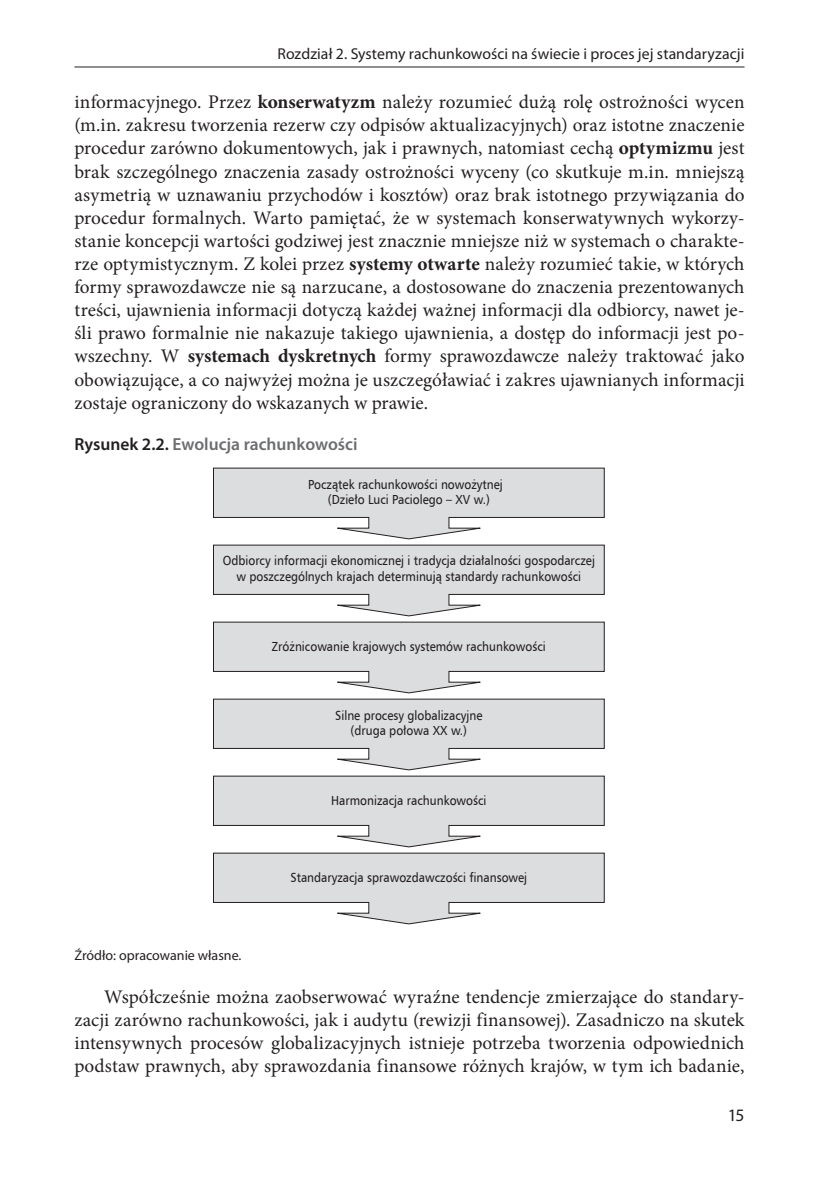
<style>
.page{position:relative;width:819px;height:1181px;background:#fff}
.page>*{position:absolute;margin:0;border:0;box-sizing:border-box;transform-origin:0 0}
.body{font:19.25px/23.1px "Minion Pro";color:#231f20;text-align:justify}
.rys{font:600 17.5px "Myriad Pro";color:#6c6d70}
.t1{font:17.5px "Myriad Pro";color:#231f20}
.t2{font:15.75px "Myriad Pro";letter-spacing:.005em;color:#231f20}
.źródło{font:14px "Myriad Pro";color:#231f20}
.t3{font:13.12px/15.8px "Humnst 777 EU";color:#231f20;text-align:center;scale:.9 1}
.s1{font-weight:700}
.s2{color:#231f20}
</style>
<div class="page">
<hr style="left:74px;top:67px;width:670px;height:1px;background:#231f20">
<svg style="left:213px;top:467px;width:392px;height:458px"></svg>
<p class="t2" style="left:277px;top:44px;width:468px">Rozdział 2. Systemy rachunkowości na świecie i proces jej standaryzacji</p>
<p class="body" style="left:74px;top:91px;width:671px">informacyjnego. Przez <span class="s1">konserwatyzm</span> należy rozumieć dużą rolę ostrożności wycen (m.in. zakresu tworzenia rezerw czy odpisów aktualizacyjnych) oraz istotne znaczenie procedur zarówno dokumentowych, jak i prawnych, natomiast cechą <span class="s1">optymizmu</span> jest brak szczególnego znaczenia zasady ostrożności wyceny (co skutkuje m.in. mniejszą asymetrią w uznawaniu przychodów i kosztów) oraz brak istotnego przywiązania do procedur formalnych. Warto pamiętać, że w systemach konserwatywnych wykorzy&shy;stanie koncepcji wartości godziwej jest znacznie mniejsze niż w systemach o charakte&shy;rze optymistycznym. Z kolei przez <span class="s1">systemy otwarte</span> należy rozumieć takie, w których formy sprawozdawcze nie są narzucane, a dostosowane do znaczenia prezentowanych treści, ujawnienia informacji dotyczą każdej ważnej informacji dla odbiorcy, nawet je&shy;śli prawo formalnie nie nakazuje takiego ujawnienia, a dostęp do informacji jest po&shy;wszechny. W <span class="s1">systemach dyskretnych</span> formy sprawozdawcze należy traktować jako obowiązujące, a co najwyżej można je uszczegóławiać i zakres ujawnianych informacji zostaje ograniczony do wskazanych w prawie.</p>
<p class="rys" style="left:74px;top:432px;width:284px"><span class="s2">Rysunek 2.2.</span> Ewolucja rachunkowości</p>
<p class="t3" style="left:308px;top:476px;width:218px">Początek rachunkowości nowożytnej (Dzieło Luci Paciolego – XV w.)</p>
<p class="t3" style="left:223px;top:553px;width:415px">Odbiorcy informacji ekonomicznej i tradycja działalności gospodarczej w poszczególnych krajach determinują standardy rachunkowości</p>
<p class="t3" style="left:272px;top:638px;width:306px">Zróżnicowanie krajowych systemów rachunkowości</p>
<p class="t3" style="left:335px;top:707px;width:165px">Silne procesy globalizacyjne (druga połowa XX w.)</p>
<p class="t3" style="left:331px;top:792px;width:174px">Harmonizacja rachunkowości</p>
<p class="t3" style="left:290px;top:869px;width:264px">Standaryzacja sprawozdawczości finansowej</p>
<p class="źródło" style="left:74px;top:946px;width:168px">Źródło: opracowanie własne.</p>
<p class="body" style="left:74px;top:985px;width:671px;text-indent:30px">Współcześnie można zaobserwować wyraźne tendencje zmierzające do standary&shy;zacji zarówno rachunkowości, jak i audytu (rewizji finansowej). Zasadniczo na skutek intensywnych procesów globalizacyjnych istnieje potrzeba tworzenia odpowiednich podstaw prawnych, aby sprawozdania finansowe różnych krajów, w tym ich badanie,</p>
<p class="t1" style="left:727px;top:1104px;width:18px">15</p>
</div>
